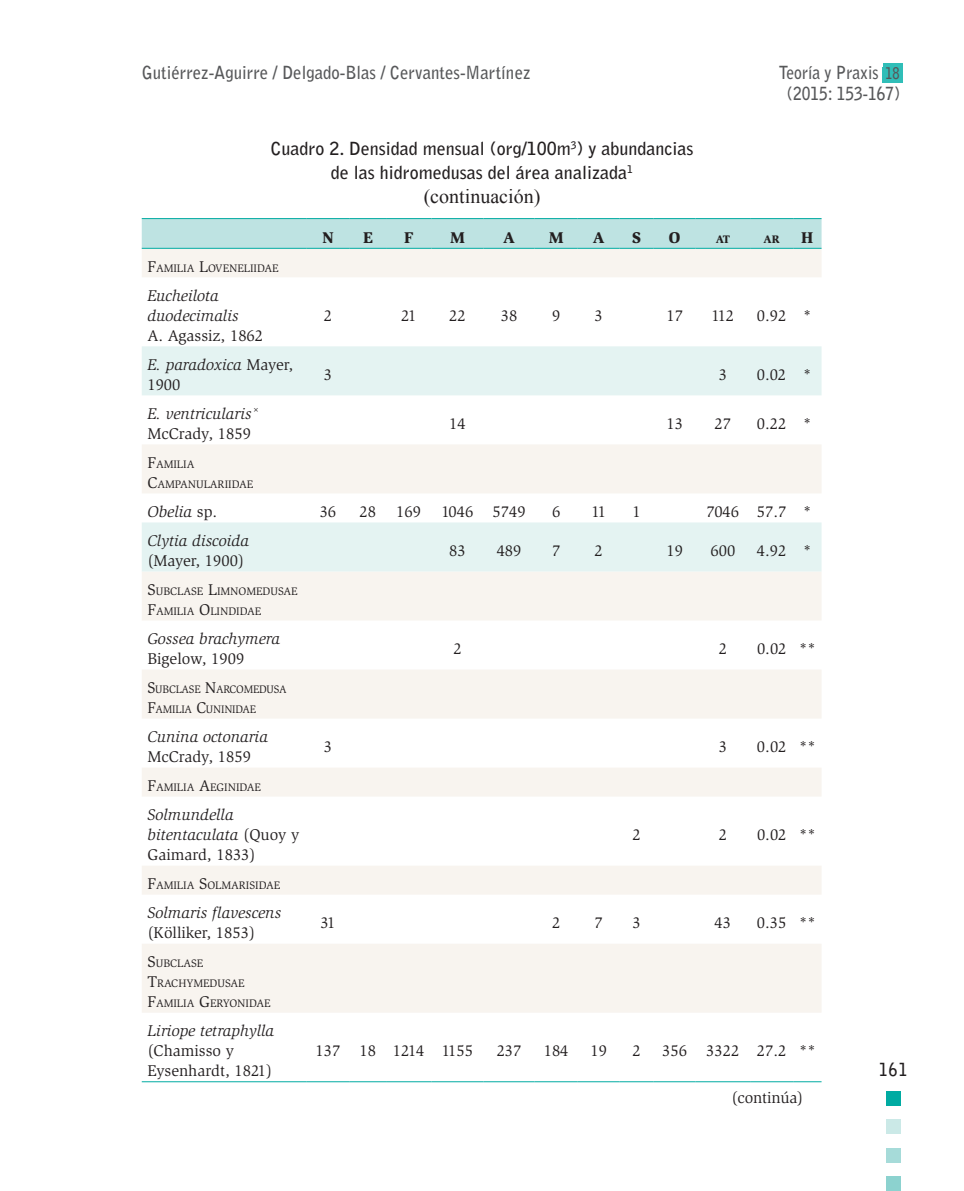
<style>
.page{position:relative;width:964px;height:1191px;background:#fff}
.page>*{position:absolute;margin:0;border:0;box-sizing:border-box;transform-origin:0 0}
.t1{font:20px "Times New Roman";color:#231f20}
.t2{font:700 18px/24px "Bell Gothic Std";color:#231f20;text-align:center}
.t3{font:700 18px "Bell Gothic Std";color:#57585a;scale:.93 1}
.t4{font:700 18px "Bell Gothic Std";color:#57585a;scale:.87 1}
.t5{font:700 18px "Bell Gothic Std";color:#231f20;scale:.87 1}
.t6{font:16px/20px "Slimbach";color:#231f20}
.t7{font:italic 16px/20px "Slimbach";color:#231f20}
.t8{font:900 16px "Slimbach";color:#231f20}
.t9{font:11.2px/20px "Slimbach";color:#231f20}
.t10{font:900 11.2px "Slimbach";color:#231f20}
.s1{font-size:16px}
.s2{font-style:normal}
</style>
<div class="page">
<div style="left:886px;top:1091px;width:15px;height:14px;background:#00aba2"></div>
<div style="left:886px;top:1176px;width:15px;height:15px;background:#8cd2cf"></div>
<div style="left:886px;top:1119px;width:15px;height:15px;background:#cbe9e7"></div>
<div style="left:886px;top:1148px;width:15px;height:14px;background:#a6dbd9"></div>
<div style="left:883px;top:63px;width:19px;height:20px;background:#30beb8"></div>
<svg style="left:142px;top:249px;width:679px;height:763px"></svg>
<svg style="left:142px;top:346px;width:679px;height:225px"></svg>
<svg style="left:142px;top:218px;width:679px;height:31px;background:#b2dfdd"></svg>
<hr style="left:142px;top:1081px;width:164px;height:1px;background:#00aba2">
<hr style="left:306px;top:1081px;width:44px;height:1px;background:#00aba2">
<hr style="left:350px;top:1081px;width:36px;height:1px;background:#00aba2">
<hr style="left:386px;top:1081px;width:45px;height:1px;background:#00aba2">
<hr style="left:431px;top:1081px;width:52px;height:1px;background:#00aba2">
<hr style="left:483px;top:1081px;width:52px;height:1px;background:#00aba2">
<hr style="left:535px;top:1081px;width:43px;height:1px;background:#00aba2">
<hr style="left:578px;top:1081px;width:42px;height:1px;background:#00aba2">
<hr style="left:620px;top:1081px;width:34px;height:1px;background:#00aba2">
<hr style="left:654px;top:1081px;width:42px;height:1px;background:#00aba2">
<hr style="left:696px;top:1081px;width:54px;height:1px;background:#00aba2">
<hr style="left:750px;top:1081px;width:43px;height:1px;background:#00aba2">
<svg style="left:793px;top:1081px;width:28px;height:1px"></svg>
<p class="t3" style="left:142px;top:61px;width:419px">Gutiérrez-Aguirre / Delgado-Blas / Cervantes-Martínez</p>
<p class="t2" style="left:270px;top:137px;width:424px">Cuadro 2. Densidad mensual (org/100m<sup>3</sup>) y abundancias de las hidromedusas del área analizada<sup>1</sup></p>
<p class="t1" style="left:424px;top:183px;width:118px">(continuación)</p>
<p class="t4" style="left:779px;top:61px;width:140px">Teoría y Praxis <span class="s1">18</span></p>
<p class="t4" style="left:787px;top:82px;width:132px">(2015: 153-167)</p>
<p class="t9" style="left:147px;top:258px;width:133px"><span class="s1">F</span>AMILIA <span class="s1">L</span>OVENELIIDAE</p>
<p class="t7" style="left:147px;top:285px;width:93px">Eucheilota duodecimalis</p>
<p class="t6" style="left:147px;top:325px;width:117px">A. Agassiz, 1862</p>
<p class="t8" style="left:322px;top:227px;width:13px">N</p>
<p class="t8" style="left:363px;top:227px;width:11px">E</p>
<p class="t8" style="left:404px;top:227px;width:11px">F</p>
<p class="t8" style="left:450px;top:227px;width:16px">M</p>
<p class="t8" style="left:503px;top:227px;width:13px">A</p>
<p class="t8" style="left:549px;top:227px;width:16px">M</p>
<p class="t8" style="left:593px;top:227px;width:13px">A</p>
<p class="t8" style="left:632px;top:227px;width:10px">S</p>
<p class="t8" style="left:669px;top:227px;width:13px">O</p>
<p class="t10" style="left:716px;top:232px;width:16px">AT</p>
<p class="t10" style="left:763px;top:232px;width:18px">AR</p>
<p class="t8" style="left:801px;top:227px;width:14px">H</p>
<p class="t6" style="left:324px;top:305px;width:10px">2</p>
<p class="t6" style="left:401px;top:305px;width:17px">21</p>
<p class="t6" style="left:449px;top:305px;width:18px">22</p>
<p class="t6" style="left:501px;top:305px;width:18px">38</p>
<p class="t6" style="left:552px;top:305px;width:10px">9</p>
<p class="t6" style="left:594px;top:305px;width:10px">3</p>
<p class="t6" style="left:666px;top:305px;width:18px">17</p>
<p class="t6" style="left:711px;top:305px;width:24px">112</p>
<p class="t6" style="left:757px;top:305px;width:56px">0.92 *</p>
<p class="t7" style="left:147px;top:354px;width:147px">E. paradoxica <span class="s2">Mayer,<br>1900</span></p>
<p class="t6" style="left:324px;top:364px;width:10px">3</p>
<p class="t6" style="left:719px;top:364px;width:10px">3</p>
<p class="t6" style="left:757px;top:364px;width:56px">0.02 *</p>
<p class="t7" style="left:147px;top:403px;width:115px">E. ventricularis<sup>×<br></sup><span class="s2">McCrady, 1859</span></p>
<p class="t6" style="left:449px;top:413px;width:18px">14</p>
<p class="t6" style="left:666px;top:413px;width:18px">13</p>
<p class="t6" style="left:714px;top:413px;width:18px">27</p>
<p class="t6" style="left:757px;top:413px;width:56px">0.22 *</p>
<p class="t9" style="left:147px;top:454px;width:107px"><span class="s1">F</span>AMILIA<br><span class="s1">C</span>AMPANULARIIDAE</p>
<p class="t7" style="left:147px;top:501px;width:71px">Obelia <span class="s2">sp.</span></p>
<p class="t6" style="left:320px;top:501px;width:18px">36</p>
<p class="t6" style="left:360px;top:501px;width:18px">28</p>
<p class="t6" style="left:396px;top:501px;width:26px">169</p>
<p class="t6" style="left:441px;top:501px;width:86px">1046 5749</p>
<p class="t6" style="left:552px;top:501px;width:10px">6</p>
<p class="t6" style="left:591px;top:501px;width:16px">11</p>
<p class="t6" style="left:632px;top:501px;width:10px">1</p>
<p class="t6" style="left:706px;top:501px;width:106px">7046 57.7 *</p>
<p class="t7" style="left:147px;top:530px;width:103px">Clytia discoida</p>
<p class="t6" style="left:147px;top:550px;width:98px">(Mayer, 1900)</p>
<p class="t6" style="left:449px;top:540px;width:18px">83</p>
<p class="t6" style="left:497px;top:540px;width:26px">489</p>
<p class="t6" style="left:552px;top:540px;width:10px">7</p>
<p class="t6" style="left:594px;top:540px;width:10px">2</p>
<p class="t6" style="left:666px;top:540px;width:18px">19</p>
<p class="t6" style="left:710px;top:540px;width:26px">600</p>
<p class="t6" style="left:757px;top:540px;width:56px">4.92 *</p>
<p class="t9" style="left:147px;top:581px;width:152px"><span class="s1">S</span>UBCLASE <span class="s1">L</span>IMNOMEDUSAE<br><span class="s1">F</span>AMILIA <span class="s1">O</span>LINDIDAE</p>
<p class="t7" style="left:147px;top:628px;width:134px">Gossea brachymera</p>
<p class="t6" style="left:147px;top:648px;width:98px">Bigelow, 1909</p>
<p class="t9" style="left:147px;top:679px;width:141px"><span class="s1">S</span>UBCLASE <span class="s1">N</span>ARCOMEDUSA<br><span class="s1">F</span>AMILIA <span class="s1">C</span>UNINIDAE</p>
<p class="t7" style="left:147px;top:726px;width:122px">Cunina octonaria</p>
<p class="t6" style="left:147px;top:746px;width:105px">McCrady, 1859</p>
<p class="t9" style="left:147px;top:777px;width:115px"><span class="s1">F</span>AMILIA <span class="s1">A</span>EGINIDAE</p>
<p class="t7" style="left:147px;top:804px;width:153px">Solmundella bitentaculata <span class="s2">(Quoy y<br>Gaimard, 1833)</span></p>
<p class="t9" style="left:147px;top:875px;width:134px"><span class="s1">F</span>AMILIA <span class="s1">S</span>OLMARISIDAE</p>
<p class="t7" style="left:147px;top:902px;width:135px">Solmaris flavescens</p>
<p class="t6" style="left:147px;top:922px;width:109px">(Kölliker, 1853)</p>
<p class="t6" style="left:453px;top:638px;width:10px">2</p>
<p class="t6" style="left:719px;top:638px;width:10px">2</p>
<p class="t6" style="left:757px;top:638px;width:60px">0.02 **</p>
<p class="t6" style="left:324px;top:736px;width:10px">3</p>
<p class="t6" style="left:719px;top:736px;width:10px">3</p>
<p class="t6" style="left:757px;top:736px;width:60px">0.02 **</p>
<p class="t6" style="left:632px;top:824px;width:10px">2</p>
<p class="t6" style="left:719px;top:824px;width:10px">2</p>
<p class="t6" style="left:757px;top:824px;width:60px">0.02 **</p>
<p class="t6" style="left:320px;top:912px;width:17px">31</p>
<p class="t6" style="left:552px;top:912px;width:10px">2</p>
<p class="t6" style="left:594px;top:912px;width:10px">7</p>
<p class="t6" style="left:632px;top:912px;width:10px">3</p>
<p class="t6" style="left:714px;top:912px;width:18px">43</p>
<p class="t6" style="left:757px;top:912px;width:60px">0.35 **</p>
<p class="t9" style="left:147px;top:953px;width:124px"><span class="s1">S</span>UBCLASE<br><span class="s1">T</span>RACHYMEDUSAE<br><span class="s1">F</span>AMILIA <span class="s1">G</span>ERYONIDAE</p>
<p class="t7" style="left:147px;top:1020px;width:128px">Liriope tetraphylla</p>
<p class="t6" style="left:147px;top:1040px;width:126px">(Chamisso y<br>Eysenhardt, 1821)</p>
<p class="t6" style="left:315px;top:1040px;width:159px">137 18 1214 1155</p>
<p class="t6" style="left:497px;top:1040px;width:26px">237</p>
<p class="t6" style="left:544px;top:1040px;width:26px">184</p>
<p class="t6" style="left:590px;top:1040px;width:18px">19</p>
<p class="t6" style="left:632px;top:1040px;width:10px">2</p>
<p class="t6" style="left:662px;top:1040px;width:155px">356 3322 27.2 **</p>
<p class="t6" style="left:731px;top:1088px;width:73px">(continúa)</p>
<p class="t5" style="left:879px;top:1058px;width:34px">161</p>
</div>
